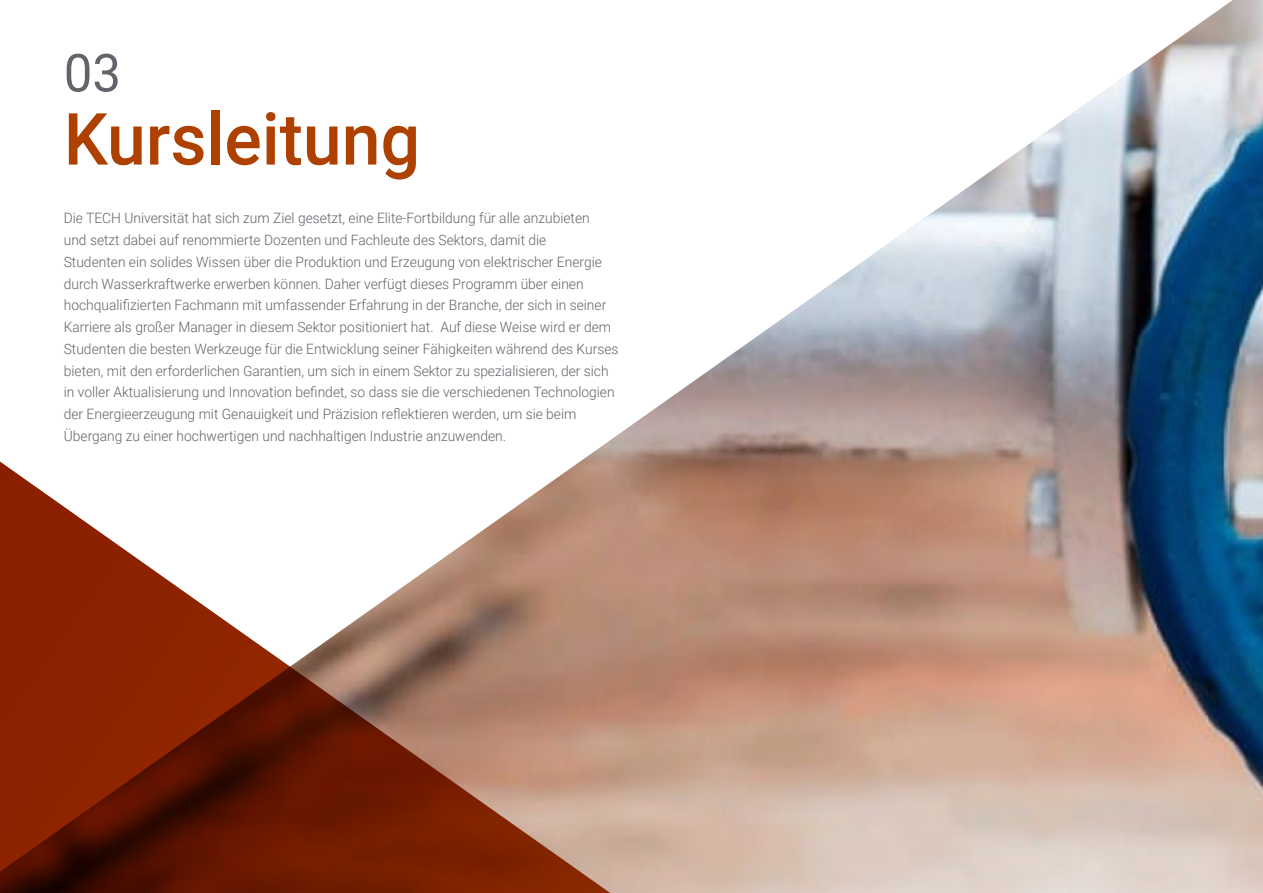
<style>
.page{position:relative;width:1263px;height:893px;background:#fff}
.page>*{position:absolute;margin:0;border:0;box-sizing:border-box;transform-origin:0 0}
.t1{font:500 72px "Roboto";color:#ae4000}
.t2{font:52.5px "Roboto";color:#61646a}
.t3{font:300 14.25px/21.8px "Roboto";color:#61646a}
</style>
<div class="page">
<img style="left:602px;top:0;width:661px;height:893px">
<svg style="left:0;top:446px;width:640px;height:447px"></svg>
<h2 class="t2" style="left:64px;top:36px;width:59px">03</h2>
<h1 class="t1" style="left:64px;top:89px;width:358px">Kursleitung</h1>
<p class="t3" style="left:64px;top:207px;width:556px">Die TECH Universität hat sich zum Ziel gesetzt, eine Elite-Fortbildung für alle anzubieten<br>und setzt dabei auf renommierte Dozenten und Fachleute des Sektors, damit die<br>Studenten ein solides Wissen über die Produktion und Erzeugung von elektrischer Energie durch Wasserkraftwerke erwerben können. Daher verfügt dieses Programm über einen hochqualifizierten Fachmann mit umfassender Erfahrung in der Branche, der sich in seiner Karriere als großer Manager in diesem Sektor positioniert hat. Auf diese Weise wird er dem Studenten die besten Werkzeuge für die Entwicklung seiner Fähigkeiten während des Kurses bieten, mit den erforderlichen Garantien, um sich in einem Sektor zu spezialisieren, der sich in voller Aktualisierung und Innovation befindet, so dass sie die verschiedenen Technologien der Energieerzeugung mit Genauigkeit und Präzision reflektieren werden, um sie beim Übergang zu einer hochwertigen und nachhaltigen Industrie anzuwenden.</p>
</div>
